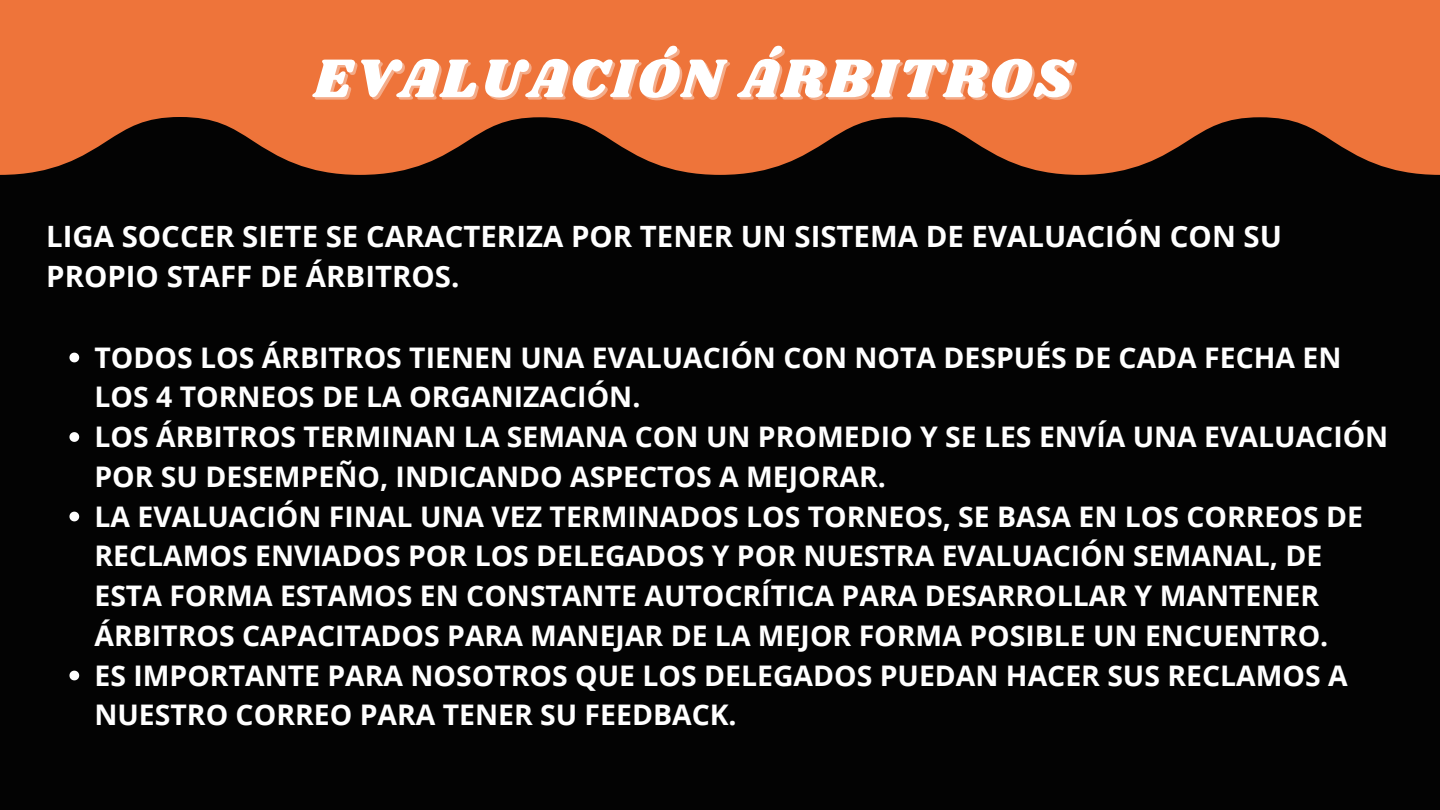
<style>
.page{position:relative;width:1440px;height:810px;background:#030303}
.page>*{position:absolute;margin:0;border:0;box-sizing:border-box;transform-origin:0 0}
.t1{font:56.4px "Shrikhand";letter-spacing:.05em;color:#fff}
.t2{font:700 29.4px/40.5px "Open Sans";color:#fff}
.t3{font:700 28.4px/39.8px "Open Sans";color:#fff}
</style>
<div class="page">
<svg style="left:0;top:0;width:1440px;height:175px;fill:#ee743a"></svg>
<svg style="left:69px;top:353px;width:10px;height:9px"></svg>
<svg style="left:69px;top:432px;width:10px;height:10px"></svg>
<svg style="left:69px;top:512px;width:10px;height:9px"></svg>
<svg style="left:69px;top:671px;width:10px;height:9px"></svg>
<p class="t1" style="left:314px;top:39px;width:760px">EVALUACIÓN ÁRBITROS</p>
<h1 class="t2" style="left:46px;top:215px;width:1237px">LIGA SOCCER SIETE SE CARACTERIZA POR TENER UN SISTEMA DE EVALUACIÓN CON SU<br>PROPIO STAFF DE ÁRBITROS.</h1>
<h2 class="t3" style="left:94px;top:337px;width:1248px">TODOS LOS ÁRBITROS TIENEN UNA EVALUACIÓN CON NOTA DESPUÉS DE CADA FECHA EN<br>LOS 4 TORNEOS DE LA ORGANIZACIÓN.</h2>
<p class="t3" style="left:94px;top:416px;width:1295px">LOS ÁRBITROS TERMINAN LA SEMANA CON UN PROMEDIO Y SE LES ENVÍA UNA EVALUACIÓN<br>POR SU DESEMPEÑO, INDICANDO ASPECTOS A MEJORAR.</p>
<p class="t3" style="left:94px;top:496px;width:1270px">LA EVALUACIÓN FINAL UNA VEZ TERMINADOS LOS TORNEOS, SE BASA EN LOS CORREOS DE RECLAMOS ENVIADOS POR LOS DELEGADOS Y POR NUESTRA EVALUACIÓN SEMANAL, DE ESTA FORMA ESTAMOS EN CONSTANTE AUTOCRÍTICA PARA DESARROLLAR Y MANTENER ÁRBITROS CAPACITADOS PARA MANEJAR DE LA MEJOR FORMA POSIBLE UN ENCUENTRO.</p>
<p class="t3" style="left:94px;top:655px;width:1255px">ES IMPORTANTE PARA NOSOTROS QUE LOS DELEGADOS PUEDAN HACER SUS RECLAMOS A<br>NUESTRO CORREO PARA TENER SU FEEDBACK.</p>
</div>
